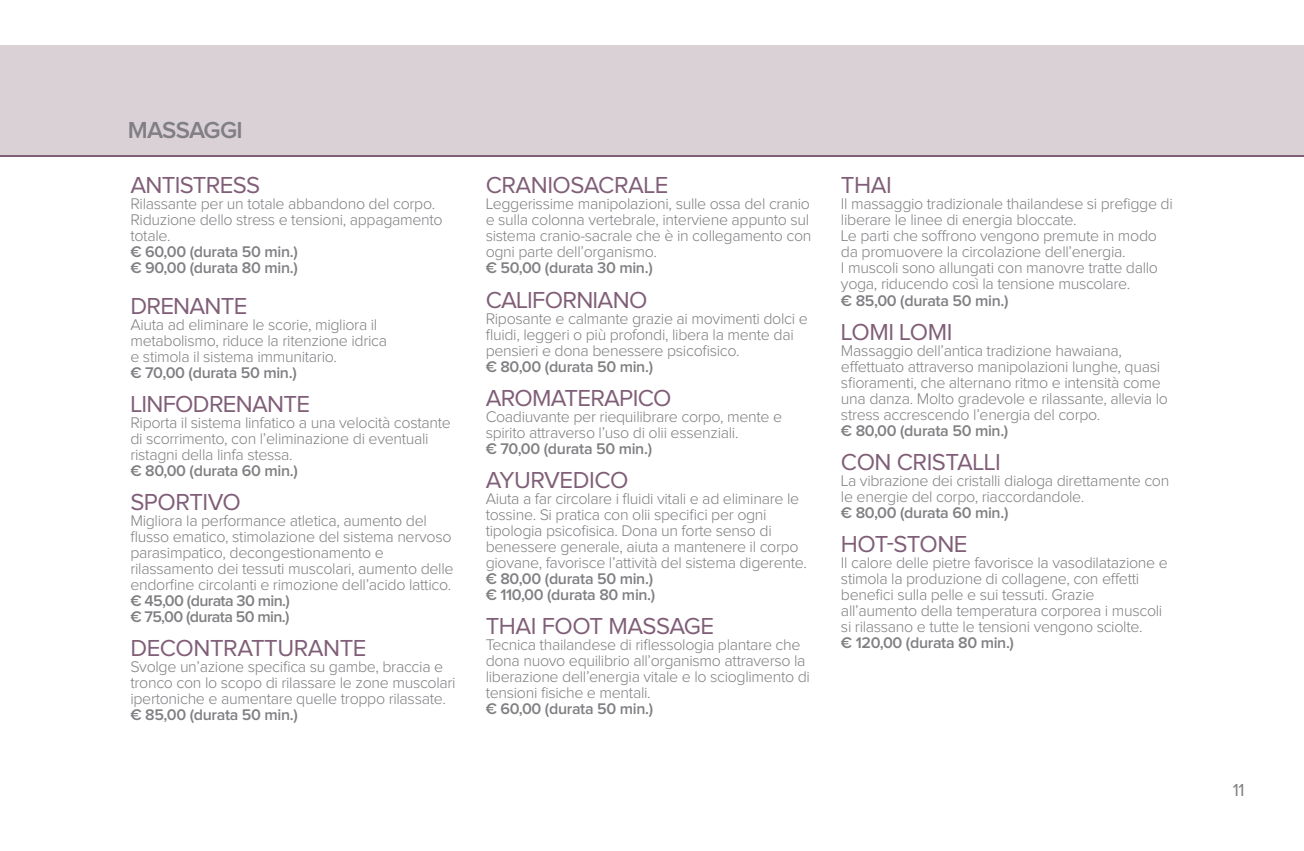
<style>
.page{position:relative;width:1304px;height:851px;background:#fff}
.page>*{position:absolute;margin:0;border:0;box-sizing:border-box;transform-origin:0 0}
.t1{font:24px "Proxima Nova";letter-spacing:-.025em;color:#805e77}
.t2{font:600 24px "Proxima Nova";letter-spacing:-.03em;color:#807f83}
.t3{font:18px "Proxima Nova";color:#807f83}
.t4{font:300 16px/16px "Proxima Nova";letter-spacing:-.02em;color:#807f83}
.t5{font:600 16px/16px "Proxima Nova";letter-spacing:-.02em;color:#807f83}
.t6{font:600 16px/16px "Proxima Nova";letter-spacing:-.04em;color:#807f83}
</style>
<div class="page">
<div style="left:0;top:46px;width:1304px;height:110px;background:#dad1d7"></div>
<hr style="left:0;top:155px;width:1304px;height:2px;background:#805e77">
<h1 class="t2" style="left:128px;top:119px;width:117px">MASSAGGI</h1>
<h1 class="t1" style="left:130px;top:174px;width:29px">ANTISTRESS</h1>
<p class="t4" style="left:130px;top:197px;width:314px">Rilassante per un totale abbandono del corpo.<br>Riduzione dello stress e tensioni, appagamento totale.</p>
<p class="t5" style="left:130px;top:245px;width:169px">€ 60,00 (durata 50 min.) € 90,00 (durata 80 min.)</p>
<h1 class="t1" style="left:130px;top:294px;width:32px">DRENANTE</h1>
<p class="t4" style="left:130px;top:317px;width:258px">Aiuta ad eliminare le scorie, migliora il metabolismo, riduce la ritenzione idrica e stimola il sistema immunitario.</p>
<p class="t5" style="left:130px;top:365px;width:168px">€ 70,00 (durata 50 min.)</p>
<h1 class="t1" style="left:130px;top:392px;width:26px">LINFODRENANTE</h1>
<p class="t4" style="left:130px;top:415px;width:322px">Riporta il sistema linfatico a una velocità costante di scorrimento, con l’eliminazione di eventuali ristagni della linfa stessa.</p>
<p class="t5" style="left:130px;top:463px;width:169px">€ 80,00 (durata 60 min.)</p>
<h1 class="t1" style="left:130px;top:490px;width:112px">SPORTIVO</h1>
<p class="t4" style="left:130px;top:513px;width:325px">Migliora la performance atletica, aumento del flusso ematico, stimolazione del sistema nervoso parasimpatico, decongestionamento e rilassamento dei tessuti muscolari, aumento delle endorfine circolanti e rimozione dell’acido lattico.</p>
<p class="t6" style="left:130px;top:593px;width:161px">€ 45,00 (durata 30 min.) € 75,00 (durata 50 min.)</p>
<h1 class="t1" style="left:130px;top:636px;width:32px">DECONTRATTURANTE</h1>
<p class="t4" style="left:130px;top:659px;width:327px">Svolge un’azione specifica su gambe, braccia e tronco con lo scopo di rilassare le zone muscolari ipertoniche e aumentare quelle troppo rilassate.</p>
<p class="t5" style="left:130px;top:707px;width:169px">€ 85,00 (durata 50 min.)</p>
<h1 class="t1" style="left:486px;top:174px;width:184px">CRANIOSACRALE</h1>
<p class="t4" style="left:486px;top:197px;width:327px">Leggerissime manipolazioni, sulle ossa del cranio e sulla colonna vertebrale, interviene appunto sul sistema cranio-sacrale che è in collegamento con ogni parte dell’organismo.</p>
<p class="t5" style="left:486px;top:261px;width:169px">€ 50,00 (durata 30 min.)</p>
<h1 class="t1" style="left:486px;top:288px;width:163px">CALIFORNIANO</h1>
<p class="t4" style="left:486px;top:311px;width:324px">Riposante e calmante grazie ai movimenti dolci e fluidi, leggeri o più profondi, libera la mente dai pensieri e dona benessere psicofisico.</p>
<p class="t5" style="left:486px;top:359px;width:169px">€ 80,00 (durata 50 min.)</p>
<h1 class="t1" style="left:486px;top:386px;width:187px">AROMATERAPICO</h1>
<p class="t4" style="left:486px;top:409px;width:298px">Coadiuvante per riequilibrare corpo, mente e spirito attraverso l’uso di olii essenziali.</p>
<p class="t5" style="left:486px;top:441px;width:168px">€ 70,00 (durata 50 min.)</p>
<h1 class="t1" style="left:486px;top:468px;width:144px">AYURVEDICO</h1>
<p class="t4" style="left:486px;top:491px;width:323px">Aiuta a far circolare i fluidi vitali e ad eliminare le tossine. Si pratica con olii specifici per ogni tipologia psicofisica. Dona un forte senso di benessere generale, aiuta a mantenere il corpo giovane, favorisce l’attività del sistema digerente.</p>
<p class="t5" style="left:486px;top:571px;width:171px">€ 80,00 (durata 50 min.) € 110,00 (durata 80 min.)</p>
<h1 class="t1" style="left:486px;top:614px;width:230px">THAI FOOT MASSAGE</h1>
<p class="t4" style="left:486px;top:637px;width:326px">Tecnica thailandese di riflessologia plantare che dona nuovo equilibrio all’organismo attraverso la liberazione dell’energia vitale e lo scioglimento di tensioni fisiche e mentali.</p>
<p class="t5" style="left:486px;top:701px;width:169px">€ 60,00 (durata 50 min.)</p>
<h1 class="t1" style="left:841px;top:174px;width:52px">THAI</h1>
<p class="t4" style="left:841px;top:197px;width:333px">Il massaggio tradizionale thailandese si prefigge di liberare le linee di energia bloccate.<br>Le parti che soffrono vengono premute in modo da promuovere la circolazione dell’energia.<br>I muscoli sono allungati con manovre tratte dallo yoga, riducendo così la tensione muscolare.</p>
<p class="t5" style="left:841px;top:293px;width:169px">€ 85,00 (durata 50 min.)</p>
<h1 class="t1" style="left:841px;top:320px;width:113px">LOMI LOMI</h1>
<p class="t4" style="left:841px;top:343px;width:328px">Massaggio dell’antica tradizione hawaiana, effettuato attraverso manipolazioni lunghe, quasi sfioramenti, che alternano ritmo e intensità come una danza. Molto gradevole e rilassante, allevia lo stress accrescendo l’energia del corpo.</p>
<p class="t5" style="left:841px;top:423px;width:169px">€ 80,00 (durata 50 min.)</p>
<h1 class="t1" style="left:841px;top:450px;width:17px">CON</h1>
<h1 class="t1" style="left:897px;top:450px;width:13px">CRISTALLI</h1>
<p class="t4" style="left:841px;top:473px;width:330px">La vibrazione dei cristalli dialoga direttamente con le energie del corpo, riaccordandole.</p>
<p class="t5" style="left:841px;top:505px;width:169px">€ 80,00 (durata 60 min.)</p>
<h1 class="t1" style="left:841px;top:532px;width:128px">HOT-STONE</h1>
<p class="t4" style="left:841px;top:555px;width:328px">Il calore delle pietre favorisce la vasodilatazione e stimola la produzione di collagene, con effetti benefici sulla pelle e sui tessuti. Grazie all’aumento della temperatura corporea i muscoli si rilassano e tutte le tensioni vengono sciolte.</p>
<p class="t5" style="left:841px;top:635px;width:175px">€ 120,00 (durata 80 min.)</p>
<p class="t3" style="left:1233px;top:781px;width:13px">11</p>
</div>
